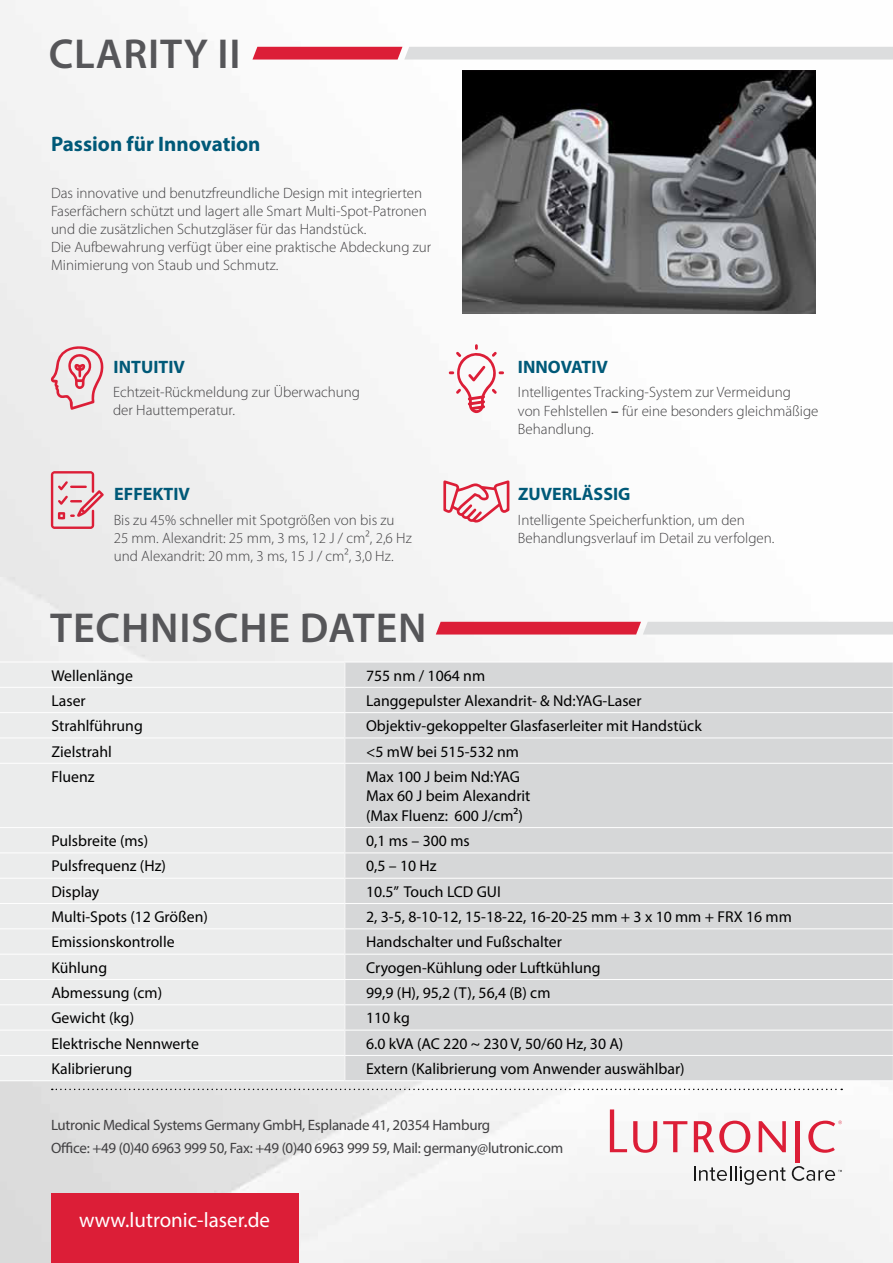
<style>
.page{position:relative;width:893px;height:1263px;background:#fff}
.page>*{position:absolute;margin:0;border:0;box-sizing:border-box;transform-origin:0 0}
.t1{font:600 42px "Myriad Pro";letter-spacing:.02em;color:#565659}
.t2{font:21px "Myriad Pro";color:#fff}
.t3{font:700 21px "Myriad Pro";color:#005978}
.t4{font:700 18px "Myriad Pro";color:#005978}
.t5{font:15.75px/19.5px "Myriad Pro";color:#000}
.t6{font:300 15px/18px "Myriad Pro";color:#414042}
.t7{font:15px/23.2px "Myriad Pro";letter-spacing:-.02em;color:#414042}
.s1{font-weight:400;color:#000}
</style>
<div class="page">
<img style="left:0;top:0;width:893px;height:1263px">
<div style="left:51px;top:1194px;width:247px;height:69px;background:#dc1e37"></div>
<svg style="left:610px;top:1109px;width:17px;height:43px"></svg>
<hr style="left:796px;top:1121px;width:4px;height:42px;background:#dc1e37">
<svg style="left:633px;top:1121px;width:24px;height:32px"></svg>
<svg style="left:663px;top:1121px;width:24px;height:31px"></svg>
<svg style="left:759px;top:1121px;width:27px;height:31px"></svg>
<svg style="left:808px;top:1120px;width:34px;height:33px"></svg>
<svg style="left:694px;top:1121px;width:56px;height:32px"></svg>
<svg style="left:694px;top:1166px;width:92px;height:19px"></svg>
<svg style="left:792px;top:1166px;width:50px;height:15px"></svg>
<svg style="left:443px;top:480px;width:66px;height:43px"></svg>
<svg style="left:51px;top:471px;width:53px;height:58px;background:#e7b7bd"></svg>
<svg style="left:449px;top:344px;width:55px;height:69px"></svg>
<svg style="left:50px;top:346px;width:54px;height:64px;background:#e9bec4"></svg>
<svg style="left:252px;top:47px;width:641px;height:13px;background:#ddb4bb"></svg>
<img style="left:462px;top:71px;width:353px;height:242px">
<svg style="left:52px;top:1089px;width:790px;height:1px"></svg>
<svg style="left:436px;top:622px;width:457px;height:12px;background:#dc8995"></svg>
<div style="left:0;top:662px;width:345px;height:419px;background:#ebecec"></div>
<div style="left:345px;top:662px;width:548px;height:419px;background:#d6d7d8"></div>
<hr style="left:892px;top:764px;width:1px;height:63px;background:#fff">
<hr style="left:0;top:662px;width:345px;height:1px;background:#fff">
<hr style="left:345px;top:662px;width:548px;height:1px;background:#fff">
<hr style="left:0;top:712px;width:345px;height:1px;background:#fff">
<hr style="left:345px;top:712px;width:548px;height:1px;background:#fff">
<hr style="left:0;top:737px;width:345px;height:1px;background:#fff">
<hr style="left:345px;top:737px;width:548px;height:1px;background:#fff">
<hr style="left:0;top:763px;width:345px;height:1px;background:#fff">
<hr style="left:345px;top:763px;width:548px;height:1px;background:#fff">
<hr style="left:344px;top:764px;width:1px;height:63px;background:#fff">
<hr style="left:0;top:827px;width:345px;height:1px;background:#fff">
<hr style="left:345px;top:827px;width:548px;height:1px;background:#fff">
<hr style="left:0;top:852px;width:345px;height:1px;background:#fff">
<hr style="left:345px;top:852px;width:548px;height:1px;background:#fff">
<hr style="left:0;top:878px;width:345px;height:1px;background:#fff">
<hr style="left:345px;top:878px;width:548px;height:1px;background:#fff">
<hr style="left:0;top:903px;width:345px;height:1px;background:#fff">
<hr style="left:345px;top:903px;width:548px;height:1px;background:#fff">
<hr style="left:0;top:928px;width:345px;height:1px;background:#fff">
<hr style="left:345px;top:928px;width:548px;height:1px;background:#fff">
<hr style="left:0;top:954px;width:345px;height:1px;background:#fff">
<hr style="left:345px;top:954px;width:548px;height:1px;background:#fff">
<hr style="left:0;top:979px;width:345px;height:1px;background:#fff">
<hr style="left:345px;top:979px;width:548px;height:1px;background:#fff">
<hr style="left:0;top:1004px;width:345px;height:1px;background:#fff">
<hr style="left:345px;top:1004px;width:548px;height:1px;background:#fff">
<hr style="left:0;top:1030px;width:345px;height:1px;background:#fff">
<hr style="left:345px;top:1030px;width:548px;height:1px;background:#fff">
<hr style="left:0;top:1055px;width:345px;height:1px;background:#fff">
<hr style="left:345px;top:1055px;width:548px;height:1px;background:#fff">
<hr style="left:0;top:1080px;width:345px;height:1px;background:#fff">
<hr style="left:345px;top:1080px;width:548px;height:1px;background:#fff">
<hr style="left:0;top:687px;width:345px;height:1px;background:#fff">
<hr style="left:345px;top:687px;width:548px;height:1px;background:#fff">
<h1 class="t1" style="left:49px;top:28px;width:193px">CLARITY II</h1>
<h2 class="t3" style="left:51px;top:133px;width:211px">Passion für Innovation</h2>
<p class="t6" style="left:51px;top:184px;width:382px">Das innovative und benutzfreundliche Design mit integrierten Faserfächern schützt und lagert alle Smart Multi-Spot-Patronen und die zusätzlichen Schutzgläser für das Handstück.<br>Die Aufbewahrung verfügt über eine praktische Abdeckung zur Minimierung von Staub und Schmutz.</p>
<p class="t4" style="left:114px;top:358px;width:73px">INTUITIV</p>
<p class="t6" style="left:113px;top:383px;width:248px">Echtzeit-Rückmeldung zur Überwachung der Hauttemperatur.</p>
<p class="t4" style="left:114px;top:485px;width:77px">EFFEKTIV</p>
<p class="t6" style="left:114px;top:512px;width:300px">Bis zu 45% schneller mit Spotgrößen von bis zu<br>25 mm. Alexandrit: 25 mm, 3 ms, 12 J / cm², 2,6 Hz und Alexandrit: 20 mm, 3 ms, 15 J / cm², 3,0 Hz.</p>
<p class="t4" style="left:518px;top:358px;width:91px">INNOVATIV</p>
<p class="t6" style="left:518px;top:383px;width:302px;line-height:19.5px">Intelligentes Tracking-System zur Vermeidung<br>von Fehlstellen <span class="s1">–</span> für eine besonders gleichmäßige</p>
<p class="t6" style="left:518px;top:421px;width:77px">Behandlung.</p>
<p class="t4" style="left:518px;top:485px;width:114px">ZUVERLÄSSIG</p>
<p class="t6" style="left:518px;top:512px;width:258px">Intelligente Speicherfunktion, um den<br>Behandlungsverlauf im Detail zu verfolgen.</p>
<h1 class="t1" style="left:50px;top:603px;width:378px">TECHNISCHE DATEN</h1>
<p class="t5" style="left:51px;top:666px;width:83px">Wellenlänge</p>
<p class="t5" style="left:366px;top:666px;width:121px">755 nm / 1064 nm</p>
<p class="t5" style="left:51px;top:691px;width:36px">Laser</p>
<p class="t5" style="left:366px;top:691px;width:277px">Langgepulster Alexandrit- &amp; Nd:YAG-Laser</p>
<p class="t5" style="left:51px;top:717px;width:93px">Strahlführung</p>
<p class="t5" style="left:366px;top:717px;width:337px">Objektiv-gekoppelter Glasfaserleiter mit Handstück</p>
<p class="t5" style="left:51px;top:742px;width:62px">Zielstrahl</p>
<p class="t5" style="left:366px;top:742px;width:155px">&lt;5 mW bei 515-532 nm</p>
<p class="t5" style="left:51px;top:767px;width:45px">Fluenz</p>
<p class="t5" style="left:366px;top:767px;width:166px">Max 100 J beim Nd:YAG<br>Max 60 J beim Alexandrit (Max Fluenz: 600 J/cm2)</p>
<p class="t5" style="left:51px;top:831px;width:98px">Pulsbreite (ms)</p>
<p class="t5" style="left:366px;top:831px;width:105px">0,1 ms – 300 ms</p>
<p class="t5" style="left:51px;top:857px;width:116px">Pulsfrequenz (Hz)</p>
<p class="t5" style="left:366px;top:857px;width:72px">0,5 – 10 Hz</p>
<p class="t5" style="left:51px;top:882px;width:49px">Display</p>
<p class="t5" style="left:366px;top:882px;width:136px">10.5” Touch LCD GUI</p>
<p class="t5" style="left:51px;top:907px;width:158px">Multi-Spots (12 Größen)</p>
<p class="t5" style="left:366px;top:907px;width:427px">2, 3-5, 8-10-12, 15-18-22, 16-20-25 mm + 3 x 10 mm + FRX 16 mm</p>
<p class="t5" style="left:51px;top:933px;width:125px">Emissionskontrolle</p>
<p class="t5" style="left:366px;top:933px;width:197px">Handschalter und Fußschalter</p>
<p class="t5" style="left:51px;top:958px;width:57px">Kühlung</p>
<p class="t5" style="left:366px;top:958px;width:236px">Cryogen-Kühlung oder Luftkühlung</p>
<p class="t5" style="left:51px;top:983px;width:112px">Abmessung (cm)</p>
<p class="t5" style="left:366px;top:983px;width:186px">99,9 (H), 95,2 (T), 56,4 (B) cm</p>
<p class="t5" style="left:51px;top:1009px;width:84px">Gewicht (kg)</p>
<p class="t5" style="left:366px;top:1009px;width:45px">110 kg</p>
<p class="t5" style="left:51px;top:1034px;width:149px">Elektrische Nennwerte</p>
<p class="t5" style="left:366px;top:1034px;width:259px">6.0 kVA (AC 220 ~ 230 V, 50/60 Hz, 30 A)</p>
<p class="t5" style="left:51px;top:1059px;width:82px">Kalibrierung</p>
<p class="t5" style="left:366px;top:1059px;width:320px">Extern (Kalibrierung vom Anwender auswählbar)</p>
<p class="t7" style="left:51px;top:1113px;width:514px">Lutronic Medical Systems Germany GmbH, Esplanade 41, 20354 Hamburg<br>Office: +49 (0)40 6963 999 50, Fax: +49 (0)40 6963 999 59, Mail: germany@lutronic.com</p>
<h2 class="t2" style="left:79px;top:1210px;width:192px">www.lutronic-laser.de</h2>
</div>
